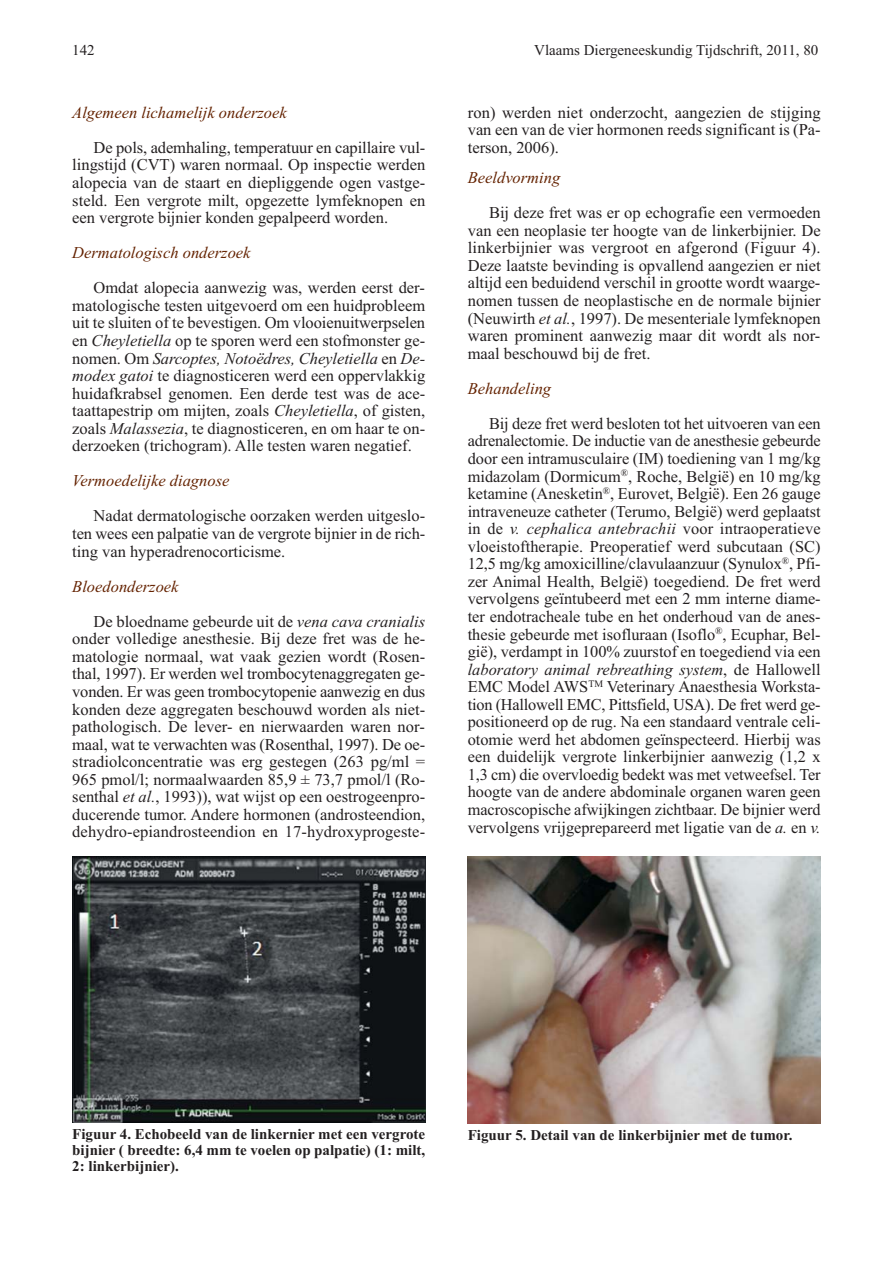
<style>
.page{position:relative;width:893px;height:1263px;background:#fff}
.page>*{position:absolute;margin:0;border:0;box-sizing:border-box;transform-origin:0 0}
.t1{font:16.5px/17.5px "Times New Roman";color:#231f20;text-align:justify}
.t2{font:italic 16.5px "Times New Roman";color:#642200}
.t3{font:700 15px/16.2px "Times New Roman";color:#231f20;text-align:justify}
.t4{font:15px "Times New Roman";color:#231f20}
.s1{font-style:italic}
.s2{font-style:italic;color:#642200}
</style>
<div class="page">
<img style="left:72px;top:857px;width:353px;height:266px">
<img style="left:468px;top:856px;width:353px;height:267px">
<p class="t4" style="left:72px;top:45px;width:24px">142</p>
<p class="t4" style="left:534px;top:45px;width:286px">Vlaams Diergeneeskundig Tijdschrift, 2011, 80</p>
<p class="t2" style="left:72px;top:106px;width:216px">Algemeen lichamelijk onderzoek</p>
<p class="t1" style="left:72px;top:140px;width:354px;text-indent:21px">De pols, ademhaling, temperatuur en capillaire vul&shy;lingstijd (CVT) waren normaal. Op inspectie werden alopecia van de staart en diepliggende ogen vastge&shy;steld. Een vergrote milt, opgezette lymfeknopen en een vergrote bijnier konden gepalpeerd worden.</p>
<p class="t2" style="left:72px;top:247px;width:180px">Dermatologisch onderzoek</p>
<p class="t1" style="left:72px;top:281px;width:354px;text-indent:21px">Omdat alopecia aanwezig was, werden eerst der&shy;matologische testen uitgevoerd om een huidprobleem uit te sluiten of te bevestigen. Om vlooienuitwerpselen en <span class="s1">Cheyletiella</span> op te sporen werd een stofmonster ge&shy;nomen. Om <span class="s1">Sarcoptes, Notoëdres, Cheyletiella</span> en <span class="s1">De&shy;modex gatoi</span> te diagnosticeren werd een oppervlakkig huidafkrabsel genomen. Een derde test was de ace&shy;taattapestrip om mijten, zoals <span class="s1">Cheyletiella</span>, of gisten, zoals <span class="s1">Malassezia</span>, te diagnosticeren, en om haar te on&shy;derzoeken (trichogram). Alle testen waren negatief.</p>
<p class="t2" style="left:72px;top:475px;width:159px">Vermoedelijke diagnose</p>
<p class="t1" style="left:72px;top:509px;width:354px;text-indent:21px">Nadat dermatologische oorzaken werden uitgeslo&shy;ten wees een palpatie van de vergrote bijnier in de rich&shy;ting van hyperadrenocorticisme.</p>
<p class="t1" style="left:94px;top:570px;width:333px;line-height:35.1px;text-indent:-21px"><span class="s2">Bloedonderzoek<br></span>De bloedname gebeurde uit de <span class="s1">vena cava cranialis</span></p>
<p class="t1" style="left:72px;top:632px;width:354px">onder volledige anesthesie. Bij deze fret was de he&shy;matologie normaal, wat vaak gezien wordt (Rosen&shy;thal, 1997). Er werden wel trombocytenaggregaten ge&shy;vonden. Er was geen trombocytopenie aanwezig en dus konden deze aggregaten beschouwd worden als niet&shy;pathologisch. De lever- en nierwaarden waren nor&shy;maal, wat te verwachten was (Rosenthal, 1997). De oe&shy;stradiolconcentratie was erg gestegen (263 pg/ml = 965 pmol/l; normaalwaarden 85,9 ± 73,7 pmol/l (Ro&shy;senthal <span class="s1">et al.</span>, 1993)), wat wijst op een oestrogeenpro&shy;ducerende tumor. Andere hormonen (androsteendion, dehydro-epiandrosteendion en 17-hydroxyprogeste-</p>
<p class="t1" style="left:468px;top:105px;width:354px">ron) werden niet onderzocht, aangezien de stijging van een van de vier hormonen reeds significant is (Pa&shy;terson, 2006).</p>
<p class="t2" style="left:468px;top:172px;width:94px">Beeldvorming</p>
<p class="t1" style="left:468px;top:206px;width:354px;text-indent:21px">Bij deze fret was er op echografie een vermoeden van een neoplasie ter hoogte van de linkerbijnier. De linkerbijnier was vergroot en afgerond (Figuur 4).<br>Deze laatste bevinding is opvallend aangezien er niet altijd een beduidend verschil in grootte wordt waarge&shy;nomen tussen de neoplastische en de normale bijnier (Neuwirth <span class="s1">et al.</span>, 1997). De mesenteriale lymfeknopen waren prominent aanwezig maar dit wordt als nor&shy;maal beschouwd bij de fret.</p>
<p class="t2" style="left:468px;top:382px;width:85px">Behandeling</p>
<p class="t1" style="left:468px;top:416px;width:354px;text-indent:21px">Bij deze fret werd besloten tot het uitvoeren van een adrenalectomie. De inductie van de anesthesie gebeurde door een intramusculaire (IM) toediening van 1 mg/kg midazolam (Dormicum<sup>®</sup>, Roche, België) en 10 mg/kg ketamine (Anesketin<sup>®</sup>, Eurovet, België). Een 26 gauge intraveneuze catheter (Terumo, België) werd geplaatst in de <span class="s1">v. cephalica antebrachii</span> voor intraoperatieve vloeistoftherapie. Preoperatief werd subcutaan (SC)<br>12,5 mg/kg amoxicilline/clavulaanzuur (Synulox<sup>®</sup>, Pfi&shy;zer Animal Health, België) toegediend. De fret werd vervolgens geïntubeerd met een 2 mm interne diame&shy;ter endotracheale tube en het onderhoud van de anes&shy;thesie gebeurde met isofluraan (Isoflo<sup>®</sup>, Ecuphar, Bel&shy;gië), verdampt in 100% zuurstof en toegediend via een <span class="s1">laboratory animal rebreathing system</span>, de Hallowell EMC Model AWS<sup>TM</sup> Veterinary Anaesthesia Worksta&shy;tion (Hallowell EMC, Pittsfield, USA). De fret werd ge&shy;positioneerd op de rug. Na een standaard ventrale celi&shy;otomie werd het abdomen geïnspecteerd. Hierbij was een duidelijk vergrote linkerbijnier aanwezig (1,2 x 1,3 cm) die overvloedig bedekt was met vetweefsel. Ter hoogte van de andere abdominale organen waren geen macroscopische afwijkingen zichtbaar. De bijnier werd vervolgens vrijgeprepareerd met ligatie van de <span class="s1">a.</span> en <span class="s1">v.</span></p>
<p class="t3" style="left:72px;top:1127px;width:354px">Figuur 4. Echobeeld van de linkernier met een vergrote bijnier ( breedte: 6,4 mm te voelen op palpatie) (1: milt, 2: linkerbijnier).</p>
<p class="t3" style="left:468px;top:1129px;width:326px">Figuur 5. Detail van de linkerbijnier met de tumor.</p>
</div>
